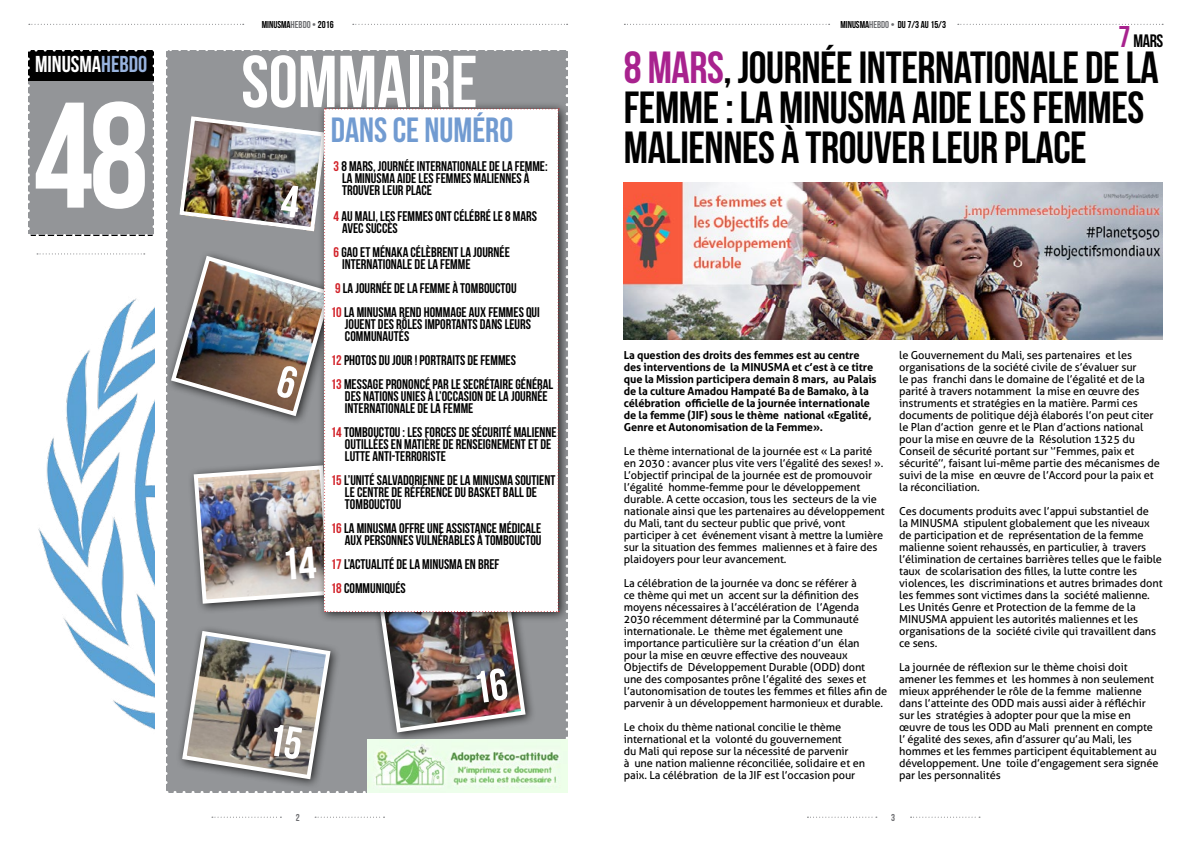
<style>
.page{position:relative;width:1191px;height:842px;background:#fff}
.page>*{position:absolute;margin:0;border:0;box-sizing:border-box;transform-origin:0 0}
.t1{font:150px "Bebas Neue";color:#fff}
.t2{font:73.4px "Bebas Neue";color:#fff}
.t3{font:45px/40px "Bebas Neue";letter-spacing:-.01em;color:#000}
.t4{font:35px "Bebas Neue";color:#719bd1}
.t5{font:23px "Bebas Neue";color:#fff}
.t6{font:18px "Bebas Neue";color:#000}
.t7{font:14px/12px "Bebas Neue";color:#000}
.t8{font:11px/12px "Aller";letter-spacing:-.01em;color:#000}
.t9{font:700 11px/12px "Aller";letter-spacing:-.01em;color:#000}
.t10{font:10px "Bebas Neue";color:#000}
.t11{font:10px "Bebas Neue";color:#6d6e71}
.s1{color:#6d6e71}
.s2{font-size:30px;color:#a8228e}
.s3{color:#a8228e}
.s4{color:#98b3de}
.s5{color:#d2232a}
</style>
<div class="page">
<div style="left:28px;top:50px;width:126px;height:185px;background:#000"></div>
<div style="left:28px;top:82px;width:126px;height:153px;background:#939598"></div>
<svg style="left:28px;top:59px;width:2px;height:176px"></svg>
<svg style="left:37px;top:234px;width:117px;height:2px"></svg>
<svg style="left:153px;top:50px;width:1px;height:177px"></svg>
<svg style="left:28px;top:50px;width:117px;height:2px"></svg>
<svg style="left:37px;top:253px;width:108px;height:1px"></svg>
<img style="left:38px;top:298px;width:116px;height:431px">
<img style="left:624px;top:182px;width:538px;height:157px">
<svg style="left:29px;top:24px;width:215px;height:1px"></svg>
<svg style="left:353px;top:24px;width:214px;height:1px"></svg>
<svg style="left:624px;top:24px;width:205px;height:1px"></svg>
<svg style="left:957px;top:24px;width:206px;height:1px"></svg>
<svg style="left:315px;top:817px;width:69px;height:1px"></svg>
<svg style="left:212px;top:817px;width:69px;height:1px"></svg>
<svg style="left:910px;top:817px;width:70px;height:1px"></svg>
<svg style="left:807px;top:817px;width:70px;height:1px"></svg>
<img style="left:166px;top:50px;width:402px;height:743px">
<p class="t10" style="left:262px;top:19px;width:73px">MINUSMA<span class="s1">HEBDO •</span> 2016</p>
<p class="t10" style="left:840px;top:19px;width:107px">MINUSMA<span class="s1">HEBDO •</span> DU 7/3 AU 15/3</p>
<h3 class="t6" style="left:1118px;top:31px;width:46px"><span class="s2">7</span> MARS</h3>
<h3 class="t3" style="left:624px;top:47px;width:536px"><span class="s3">8 MARS</span>, JOURNÉE INTERNATIONALE DE LA<br>FEMME : LA MINUSMA AIDE LES FEMMES<br>MALIENNES À TROUVER LEUR PLACE</h3>
<h3 class="t5" style="left:35px;top:51px;width:114px">MINUSMA<span class="s4">HEBDO</span></h3>
<h2 class="t2" style="left:241px;top:41px;width:238px">SOMMAIRE</h2>
<h1 class="t1" style="left:34px;top:74px;width:117px">48</h1>
<h3 class="t4" style="left:331px;top:110px;width:184px">DANS CE NUMÉRO</h3>
<p class="t7" style="left:342px;top:160px;width:207px;text-indent:-8px"><span class="s5">3</span> 8 MARS, JOURNÉE INTERNATIONALE DE LA FEMME:<br>LA MINUSMA AIDE LES FEMMES MALIENNES À<br>TROUVER LEUR PLACE</p>
<p class="t7" style="left:342px;top:210px;width:196px;text-indent:-8px"><span class="s5">4</span> AU MALI, LES FEMMES ONT CÉLÉBRÉ LE 8 MARS<br>AVEC SUCCÈS</p>
<p class="t7" style="left:342px;top:246px;width:169px;text-indent:-8px"><span class="s5">6</span> GAO ET MÉNAKA CÉLÈBRENT LA JOURNÉE<br>INTERNATIONALE DE LA FEMME</p>
<p class="t7" style="left:331px;top:276px;width:211px;line-height:24px;text-indent:4px"><span class="s5">9</span> LA JOURNÉE DE LA FEMME À TOMBOUCTOU<br><span class="s5">10</span> LA MINUSMA REND HOMMAGE AUX FEMMES QUI</p>
<p class="t7" style="left:345px;top:318px;width:188px">JOUENT DES RÔLES IMPORTANTS DANS LEURS<br>COMMUNAUTÉS</p>
<p class="t7" style="left:331px;top:348px;width:224px;line-height:24px"><span class="s5">12</span> PHOTOS DU JOUR ! PORTRAITS DE FEMMES<br><span class="s5">13</span> MESSAGE PRONONCÉ PAR LE SECRÉTAIRE GÉNÉRAL</p>
<p class="t7" style="left:345px;top:390px;width:204px">DES NATIONS UNIES À L’OCCASION DE LA JOURNÉE<br>INTERNATIONALE DE LA FEMME</p>
<p class="t7" style="left:345px;top:426px;width:213px;text-indent:-14px"><span class="s5">14</span> TOMBOUCTOU : LES FORCES DE SÉCURITÉ MALIENNE<br>OUTILLÉES EN MATIÈRE DE RENSEIGNEMENT ET DE<br>LUTTE ANTI-TERRORISTE</p>
<p class="t7" style="left:345px;top:474px;width:212px;text-indent:-14px"><span class="s5">15</span> L’UNITÉ SALVADORIENNE DE LA MINUSMA SOUTIENT<br>LE CENTRE DE RÉFÉRENCE DU BASKET BALL DE<br>TOMBOUCTOU</p>
<p class="t7" style="left:331px;top:522px;width:212px;text-align:right"><span class="s5">16</span> LA MINUSMA OFFRE UNE ASSISTANCE MÉDICALE<br>AUX PERSONNES VULNÉRABLES À TOMBOUCTOU</p>
<p class="t7" style="left:331px;top:552px;width:170px;line-height:24px"><span class="s5">17</span> L’ACTUALITÉ DE LA MINUSMA EN BREF<br><span class="s5">18</span> COMMUNIQUÉS</p>
<p class="t9" style="left:624px;top:349px;width:254px">La question des droits des femmes est au centre des interventions de la MINUSMA et c’est à ce titre que la Mission participera demain 8 mars, au Palais de la culture Amadou Hampaté Ba de Bamako, à la célébration officielle de la journée internationale de la femme (JIF) sous le thème national «Egalité, Genre et Autonomisation de la Femme».</p>
<p class="t8" style="left:624px;top:445px;width:262px">Le thème international de la journée est « La parité en 2030 : avancer plus vite vers l’égalité des sexes! ».<br>L’objectif principal de la journée est de promouvoir l’égalité homme-femme pour le développement durable. A cette occasion, tous les secteurs de la vie nationale ainsi que les partenaires au développement du Mali, tant du secteur public que privé, vont participer à cet événement visant à mettre la lumière sur la situation des femmes maliennes et à faire des plaidoyers pour leur avancement.</p>
<p class="t8" style="left:624px;top:577px;width:265px">La célébration de la journée va donc se référer à<br>ce thème qui met un accent sur la définition des moyens nécessaires à l’accélération de l’Agenda 2030 récemment déterminé par la Communauté internationale. Le thème met également une importance particulière sur la création d’un élan<br>pour la mise en œuvre effective des nouveaux Objectifs de Développement Durable (ODD) dont<br>une des composantes prône l’égalité des sexes et l’autonomisation de toutes les femmes et filles afin de parvenir à un développement harmonieux et durable.</p>
<p class="t8" style="left:624px;top:721px;width:243px">Le choix du thème national concilie le thème international et la volonté du gouvernement<br>du Mali qui repose sur la nécessité de parvenir<br>à une nation malienne réconciliée, solidaire et en paix. La célébration de la JIF est l’occasion pour</p>
<p class="t8" style="left:899px;top:349px;width:262px">le Gouvernement du Mali, ses partenaires et les organisations de la société civile de s’évaluer sur<br>le pas franchi dans le domaine de l’égalité et de la parité à travers notamment la mise en œuvre des instruments et stratégies en la matière. Parmi ces documents de politique déjà élaborés l’on peut citer le Plan d’action genre et le Plan d’actions national pour la mise en œuvre de la Résolution 1325 du Conseil de sécurité portant sur ‘’Femmes, paix et sécurité’’, faisant lui-même partie des mécanismes de suivi de la mise en œuvre de l’Accord pour la paix et la réconciliation.</p>
<p class="t8" style="left:899px;top:505px;width:265px">Ces documents produits avec l’appui substantiel de<br>la MINUSMA stipulent globalement que les niveaux de participation et de représentation de la femme malienne soient rehaussés, en particulier, à travers l’élimination de certaines barrières telles que le faible taux de scolarisation des filles, la lutte contre les violences, les discriminations et autres brimades dont les femmes sont victimes dans la société malienne.<br>Les Unités Genre et Protection de la femme de la MINUSMA appuient les autorités maliennes et les organisations de la société civile qui travaillent dans ce sens.</p>
<p class="t8" style="left:899px;top:661px;width:261px">La journée de réflexion sur le thème choisi doit amener les femmes et les hommes à non seulement mieux appréhender le rôle de la femme malienne dans l’atteinte des ODD mais aussi aider à réfléchir sur les stratégies à adopter pour que la mise en œuvre de tous les ODD au Mali prennent en compte l’ égalité des sexes, afin d’assurer qu’au Mali, les hommes et les femmes participent équitablement au développement. Une toile d’engagement sera signée par les personnalités</p>
<p class="t11" style="left:296px;top:812px;width:5px">2</p>
<p class="t11" style="left:891px;top:812px;width:5px">3</p>
</div>
